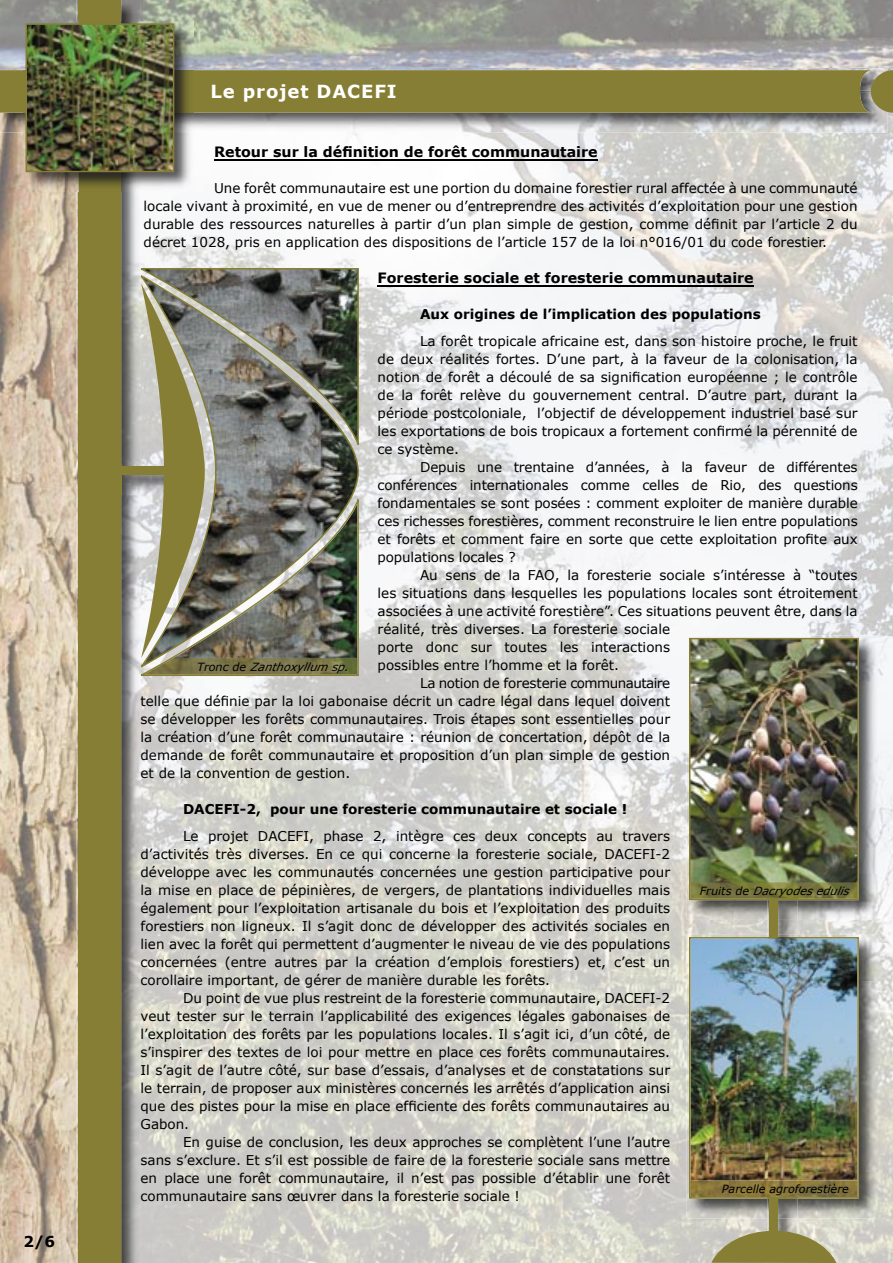
<style>
.page{position:relative;width:893px;height:1263px;background:#fff}
.page>*{position:absolute;margin:0;border:0;box-sizing:border-box;transform-origin:0 0}
.t1{font:700 18px "Verdana";letter-spacing:.05em;color:#fff}
.t2{font:700 15px "Verdana";color:#000}
.t3{font:700 14.25px "Verdana";color:#000}
.t4{font:13.5px/18px "Verdana";color:#000;text-align:justify}
.t5{font:700 13.5px "Verdana";color:#000}
.t6{font:13.5px "Verdana";letter-spacing:-.02em;color:#000}
.t7{font:italic 11.25px "Verdana";color:#000}
</style>
<div class="page">
<img style="left:0;top:186px;width:76px;height:1077px">
<img style="left:0;top:172px;width:23px;height:14px">
<img style="left:141px;top:626px;width:590px;height:637px">
<img style="left:141px;top:232px;width:144px;height:36px">
<img style="left:333px;top:172px;width:560px;height:399px">
<img style="left:365px;top:571px;width:528px;height:55px">
<img style="left:731px;top:1211px;width:162px;height:52px">
<img style="left:731px;top:892px;width:162px;height:51px">
<img style="left:731px;top:624px;width:162px;height:53px">
<img style="left:878px;top:943px;width:15px;height:268px">
<img style="left:878px;top:677px;width:15px;height:215px">
<img style="left:0;top:0;width:893px;height:23px">
<img style="left:76px;top:0;width:65px;height:21px">
<img style="left:76px;top:191px;width:3px;height:1072px">
<img style="left:121px;top:191px;width:20px;height:1072px">
<div style="left:79px;top:0;width:42px;height:1263px;background:#867e35"></div>
<img style="left:79px;top:21px;width:115px;height:170px">
<img style="left:23px;top:21px;width:53px;height:170px">
<img style="left:76px;top:172px;width:3px;height:19px">
<img style="left:0;top:23px;width:893px;height:149px">
<hr style="left:214px;top:159px;width:384px;height:2px;background:#000">
<hr style="left:378px;top:285px;width:376px;height:2px;background:#000">
<img style="left:687px;top:935px;width:47px;height:283px">
<img style="left:734px;top:1171px;width:144px;height:47px">
<img style="left:734px;top:935px;width:144px;height:47px">
<img style="left:859px;top:982px;width:19px;height:189px">
<img style="left:767px;top:1199px;width:30px;height:32px">
<div style="left:769px;top:1198px;width:9px;height:35px;background:#867e35"></div>
<img style="left:687px;top:636px;width:47px;height:284px">
<img style="left:734px;top:873px;width:144px;height:47px">
<img style="left:734px;top:636px;width:144px;height:47px">
<img style="left:859px;top:683px;width:19px;height:190px">
<img style="left:767px;top:900px;width:30px;height:37px">
<div style="left:769px;top:900px;width:9px;height:38px;background:#867e35"></div>
<svg style="left:711px;top:1231px;width:125px;height:32px;background:#9a945c"></svg>
<img style="left:121px;top:464px;width:20px;height:30px">
<div style="left:121px;top:467px;width:45px;height:8px;background:#867e35"></div>
<img style="left:141px;top:268px;width:218px;height:408px">
<img style="left:689px;top:638px;width:170px;height:262px">
<img style="left:767px;top:899px;width:30px;height:1px">
<img style="left:689px;top:937px;width:170px;height:262px">
<img style="left:767px;top:1197px;width:30px;height:1px">
<p class="t2" style="left:23px;top:1232px;width:33px">2/6</p>
<h1 class="t1" style="left:210px;top:80px;width:188px">Le projet DACEFI</h1>
<p class="t3" style="left:214px;top:143px;width:385px">Retour sur la définition de forêt communautaire</p>
<p class="t4" style="left:144px;top:179px;width:716px;text-indent:70px">Une forêt communautaire est une portion du domaine forestier rural affectée à une communauté locale vivant à proximité, en vue de mener ou d’entreprendre des activités d’exploitation pour une gestion durable des ressources naturelles à partir d’un plan simple de gestion, comme définit par l’article 2 du décret 1028, pris en application des dispositions de l’article 157 de la loi n°016/01 du code forestier.</p>
<p class="t3" style="left:378px;top:269px;width:378px">Foresterie sociale et foresterie communautaire</p>
<p class="t5" style="left:420px;top:306px;width:342px">Aux origines de l’implication des populations</p>
<p class="t4" style="left:378px;top:332px;width:482px;text-indent:43px">La forêt tropicale africaine est, dans son histoire proche, le fruit de deux réalités fortes. D’une part, à la faveur de la colonisation, la notion de forêt a découlé de sa signification européenne ; le contrôle de la forêt relève du gouvernement central. D’autre part, durant la période postcoloniale, l’objectif de développement industriel basé sur les exportations de bois tropicaux a fortement confirmé la pérennité de ce système.</p>
<p class="t4" style="left:378px;top:458px;width:482px;text-indent:43px">Depuis une trentaine d’années, à la faveur de différentes conférences internationales comme celles de Rio, des questions fondamentales se sont posées : comment exploiter de manière durable ces richesses forestières, comment reconstruire le lien entre populations et forêts et comment faire en sorte que cette exploitation profite aux populations locales ?</p>
<p class="t4" style="left:420px;top:566px;width:439px">Au sens de la FAO, la foresterie sociale s’intéresse à “toutes</p>
<p class="t4" style="left:378px;top:584px;width:482px">les situations dans lesquelles les populations locales sont étroitement</p>
<p class="t4" style="left:378px;top:602px;width:481px">associées à une activité forestière”. Ces situations peuvent être, dans la</p>
<p class="t4" style="left:378px;top:620px;width:294px">réalité, très diverses. La foresterie sociale</p>
<p class="t4" style="left:378px;top:638px;width:294px">porte donc sur toutes les interactions</p>
<p class="t4" style="left:378px;top:656px;width:243px">possibles entre l’homme et la forêt.</p>
<p class="t6" style="left:420px;top:675px;width:252px">La notion de foresterie communautaire</p>
<p class="t4" style="left:141px;top:692px;width:531px">telle que définie par la loi gabonaise décrit un cadre légal dans lequel doivent</p>
<p class="t4" style="left:141px;top:710px;width:531px">se développer les forêts communautaires. Trois étapes sont essentielles pour</p>
<p class="t4" style="left:141px;top:728px;width:531px">la création d’une forêt communautaire : réunion de concertation, dépôt de la</p>
<p class="t4" style="left:141px;top:746px;width:531px">demande de forêt communautaire et proposition d’un plan simple de gestion</p>
<p class="t4" style="left:141px;top:764px;width:211px">et de la convention de gestion.</p>
<p class="t5" style="left:183px;top:801px;width:446px">DACEFI-2, pour une foresterie communautaire et sociale !</p>
<p class="t4" style="left:141px;top:827px;width:531px;text-indent:43px">Le projet DACEFI, phase 2, intègre ces deux concepts au travers d’activités très diverses. En ce qui concerne la foresterie sociale, DACEFI-2 développe avec les communautés concernées une gestion participative pour la mise en place de pépinières, de vergers, de plantations individuelles mais également pour l’exploitation artisanale du bois et l’exploitation des produits forestiers non ligneux. Il s’agit donc de développer des activités sociales en lien avec la forêt qui permettent d’augmenter le niveau de vie des populations concernées (entre autres par la création d’emplois forestiers) et, c’est un corollaire important, de gérer de manière durable les forêts.</p>
<p class="t4" style="left:141px;top:989px;width:531px;text-indent:43px">Du point de vue plus restreint de la foresterie communautaire, DACEFI-2 veut tester sur le terrain l’applicabilité des exigences légales gabonaises de l’exploitation des forêts par les populations locales. Il s’agit ici, d’un côté, de s’inspirer des textes de loi pour mettre en place ces forêts communautaires.<br>Il s’agit de l’autre côté, sur base d’essais, d’analyses et de constatations sur le terrain, de proposer aux ministères concernés les arrêtés d’application ainsi que des pistes pour la mise en place efficiente des forêts communautaires au Gabon.</p>
<p class="t4" style="left:141px;top:1133px;width:531px;text-indent:43px">En guise de conclusion, les deux approches se complètent l’une l’autre sans s’exclure. Et s’il est possible de faire de la foresterie sociale sans mettre en place une forêt communautaire, il n’est pas possible d’établir une forêt communautaire sans œuvrer dans la foresterie sociale !</p>
<p class="t7" style="left:197px;top:660px;width:155px">Tr o n c d e Zanthoxyllum sp .</p>
<p class="t7" style="left:700px;top:884px;width:153px">Fr u i ts d e Dacryodes edulis</p>
<p class="t7" style="left:722px;top:1182px;width:129px">Parcelle agroforestière</p>
</div>
